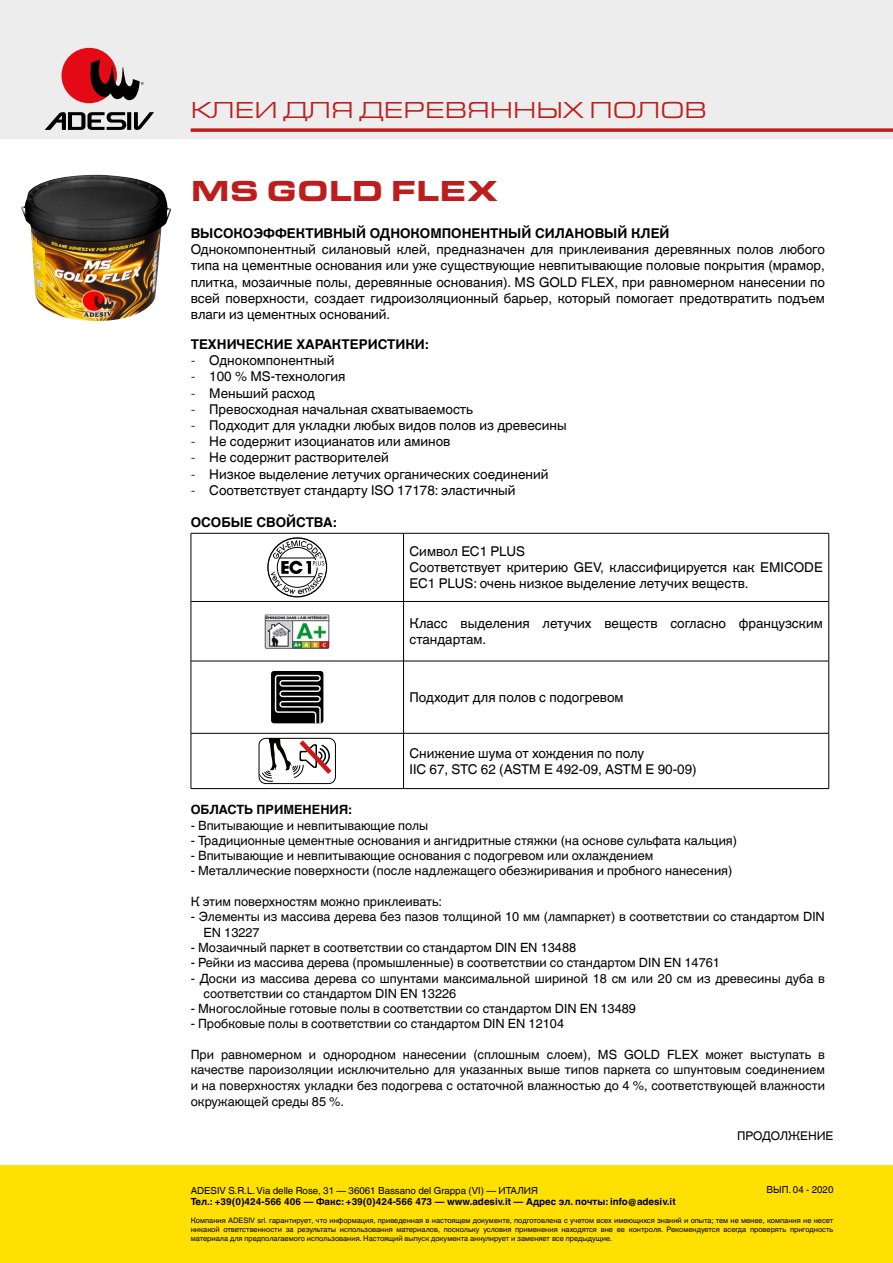
<style>
.page{position:relative;width:893px;height:1263px;background:#fff}
.page>*{position:absolute;margin:0;border:0;box-sizing:border-box;transform-origin:0 0}
.t1{font:900 30px "Eurostile Ext";color:#bd1d1d}
.t2{font:24px "Eurostile Ext";color:#bd1d1d}
.t3{font:13.5px/16.2px "Helvetica World";color:#000}
.t4{font:700 13.5px "Helvetica World";color:#000}
.t5{font:12.75px/15.6px "Helvetica World";color:#000}
.t6{font:700 12.75px "Helvetica World";color:#000}
.t7{font:12px "Helvetica World";color:#000}
.t8{font:700 9.75px "Helvetica World";color:#000}
.t9{font:9.75px "Helvetica World";color:#000}
.t10{font:7.5px/9px "Helvetica World";color:#000;text-align:justify}
.s1{font-family:"Helvetica Neue LT Std";font-weight:300}
</style>
<div class="page">
<div style="left:0;top:0;width:893px;height:139px;background:#ededed"></div>
<div style="left:0;top:1165px;width:893px;height:98px;background:#ffe000"></div>
<div style="left:62px;top:48px;width:55px;height:55px;background:#e30915;border-radius:50%"></div>
<svg style="left:90px;top:59px;width:54px;height:41px"></svg>
<svg style="left:45px;top:112px;width:109px;height:18px"></svg>
<hr style="left:191px;top:129px;width:702px;height:3px;background:#bd1d1d">
<img style="left:21px;top:174px;width:150px;height:147px">
<hr style="left:191px;top:601px;width:212px;height:1px;background:#000">
<hr style="left:404px;top:601px;width:425px;height:1px;background:#000">
<hr style="left:191px;top:661px;width:212px;height:1px;background:#000">
<hr style="left:404px;top:661px;width:425px;height:1px;background:#000">
<hr style="left:191px;top:533px;width:213px;height:1px;background:#000">
<hr style="left:191px;top:533px;width:1px;height:68px;background:#000">
<hr style="left:404px;top:533px;width:425px;height:1px;background:#000">
<hr style="left:403px;top:533px;width:1px;height:68px;background:#000">
<hr style="left:828px;top:533px;width:1px;height:68px;background:#000">
<hr style="left:191px;top:601px;width:1px;height:60px;background:#000">
<hr style="left:403px;top:601px;width:1px;height:60px;background:#000">
<hr style="left:828px;top:601px;width:1px;height:60px;background:#000">
<hr style="left:191px;top:661px;width:1px;height:72px;background:#000">
<hr style="left:403px;top:661px;width:1px;height:72px;background:#000">
<hr style="left:828px;top:661px;width:1px;height:72px;background:#000">
<hr style="left:191px;top:733px;width:213px;height:1px;background:#000">
<hr style="left:191px;top:733px;width:1px;height:55px;background:#000">
<hr style="left:404px;top:733px;width:425px;height:1px;background:#000">
<hr style="left:403px;top:733px;width:1px;height:55px;background:#000">
<hr style="left:828px;top:733px;width:1px;height:55px;background:#000">
<hr style="left:191px;top:788px;width:213px;height:1px;background:#000">
<hr style="left:404px;top:788px;width:425px;height:1px;background:#000">
<svg style="left:271px;top:540px;width:53px;height:54px"></svg>
<div style="left:268px;top:537px;width:59px;height:60px;border:1px solid #000;border-radius:50%"></div>
<img style="left:264px;top:614px;width:66px;height:35px">
<div style="left:271px;top:671px;width:52px;height:52px;background:#000;border-radius:3px"></div>
<svg style="left:274px;top:674px;width:47px;height:50px"></svg>
<svg style="left:259px;top:737px;width:77px;height:46px"></svg>
<h2 class="t2" style="left:191px;top:93px;width:518px">КЛЕИ ДЛЯ ДЕРЕВЯННЫХ ПОЛОВ</h2>
<h1 class="t1" style="left:191px;top:169px;width:309px">MS GOLD FLEX</h1>
<p class="t4" style="left:191px;top:225px;width:480px">ВЫСОКОЭФФЕКТИВНЫЙ ОДНОКОМПОНЕНТНЫЙ СИЛАНОВЫЙ КЛЕЙ</p>
<p class="t3" style="left:191px;top:241px;width:636px;text-align:justify">Однокомпонентный силановый клей, предназначен для приклеивания деревянных полов любого типа на цементные основания или уже существующие невпитывающие половые покрытия (мрамор, плитка, мозаичные полы, деревянные основания). MS GOLD FLEX, при равномерном нанесении по всей поверхности, создает гидроизоляционный барьер, который помогает предотвратить подъем влаги из цементных оснований.</p>
<p class="t4" style="left:191px;top:336px;width:239px">ТЕХНИЧЕСКИЕ ХАРАКТЕРИСТИКИ:</p>
<p class="t3" style="left:191px;top:352px;width:145px"><span class="s1">-</span> Однокомпонентный</p>
<p class="t3" style="left:191px;top:369px;width:156px"><span class="s1">-</span> 100 % MS-технология</p>
<p class="t3" style="left:191px;top:385px;width:126px"><span class="s1">-</span> Меньший расход</p>
<p class="t3" style="left:191px;top:401px;width:284px"><span class="s1">-</span> Превосходная начальная схватываемость</p>
<p class="t3" style="left:191px;top:417px;width:377px"><span class="s1">-</span> Подходит для укладки любых видов полов из древесины</p>
<p class="t3" style="left:191px;top:433px;width:261px"><span class="s1">-</span> Не содержит изоцианатов или аминов</p>
<p class="t3" style="left:191px;top:450px;width:200px"><span class="s1">-</span> Не содержит растворителей</p>
<p class="t3" style="left:191px;top:466px;width:359px"><span class="s1">-</span> Низкое выделение летучих органических соединений</p>
<p class="t3" style="left:191px;top:482px;width:326px"><span class="s1">-</span> Соответствует стандарту ISO 17178: эластичный</p>
<p class="t4" style="left:191px;top:515px;width:147px">ОСОБЫЕ СВОЙСТВА:</p>
<p class="t3" style="left:410px;top:543px;width:415px">Символ EC1 PLUS<br>Соответствует критерию GEV, классифицируется как EMICODE<br>EC1 PLUS: очень низкое выделение летучих веществ.</p>
<p class="t3" style="left:410px;top:615px;width:415px">Класс выделения летучих веществ согласно французским стандартам.</p>
<p class="t3" style="left:410px;top:689px;width:216px">Подходит для полов с подогревом</p>
<p class="t3" style="left:410px;top:745px;width:289px">Снижение шума от хождения по полу<br>IIC 67, STC 62 (ASTM E 492-09, ASTM E 90-09)</p>
<p class="t6" style="left:191px;top:802px;width:162px">ОБЛАСТЬ ПРИМЕНЕНИЯ:</p>
<p class="t5" style="left:191px;top:817px;width:239px">- Впитывающие и невпитывающие полы</p>
<p class="t5" style="left:191px;top:833px;width:548px">- Традиционные цементные основания и ангидритные стяжки (на основе сульфата кальция)</p>
<p class="t5" style="left:191px;top:848px;width:464px">- Впитывающие и невпитывающие основания с подогревом или охлаждением</p>
<p class="t5" style="left:191px;top:863px;width:543px">- Металлические поверхности (после надлежащего обезжиривания и пробного нанесения)</p>
<p class="t5" style="left:191px;top:894px;width:253px">К этим поверхностям можно приклеивать:</p>
<p class="t5" style="left:204px;top:909px;width:623px;text-indent:-13px">- Элементы из массива дерева без пазов толщиной 10 мм (лампаркет) в соответствии со стандартом DIN<br>EN 13227</p>
<p class="t5" style="left:191px;top:940px;width:387px">- Мозаичный паркет в соответствии со стандартом DIN EN 13488</p>
<p class="t5" style="left:191px;top:955px;width:531px">- Рейки из массива дерева (промышленные) в соответствии со стандартом DIN EN 14761</p>
<p class="t5" style="left:204px;top:970px;width:623px;text-indent:-13px">- Доски из массива дерева со шпунтами максимальной шириной 18 см или 20 см из древесины дуба в соответствии со стандартом DIN EN 13226</p>
<p class="t5" style="left:191px;top:1001px;width:447px">- Многослойные готовые полы в соответствии со стандартом DIN EN 13489</p>
<p class="t5" style="left:191px;top:1016px;width:375px">- Пробковые полы в соответствии со стандартом DIN EN 12104</p>
<p class="t5" style="left:191px;top:1047px;width:636px;text-align:justify">При равномерном и однородном нанесении (сплошным слоем), MS GOLD FLEX может выступать в качестве пароизоляции исключительно для указанных выше типов паркета со шпунтовым соединением и на поверхностях укладки без подогрева с остаточной влажностью до 4 %, соответствующей влажности окружающей среды 85 %.</p>
<p class="t7" style="left:737px;top:1129px;width:98px">ПРОДОЛЖЕНИЕ</p>
<p class="t9" style="left:766px;top:1184px;width:68px">ВЫП. 04 - 2020</p>
<p class="t9" style="left:191px;top:1185px;width:349px">ADESIV S.R.L. Via delle Rose, 31 — 36061 Bassano del Grappa (VI) — ИТАЛИЯ</p>
<p class="t8" style="left:191px;top:1196px;width:486px">Тел.: +39(0)424-566 406 — Факс: +39(0)424-566 473 — www.adesiv.it — Адрес эл. почты: info@adesiv.it</p>
<p class="t10" style="left:191px;top:1216px;width:644px">Компания ADESIV srl. гарантирует, что информация, приведенная в настоящем документе, подготовлена с учетом всех имеющихся знаний и опыта; тем не менее, компания не несет никакой ответственности за результаты использования материалов, поскольку условия применения находятся вне ее контроля. Рекомендуется всегда проверять пригодность материала для предполагаемого использования. Настоящий выпуск документа аннулирует и заменяет все предыдущие.</p>
</div>
